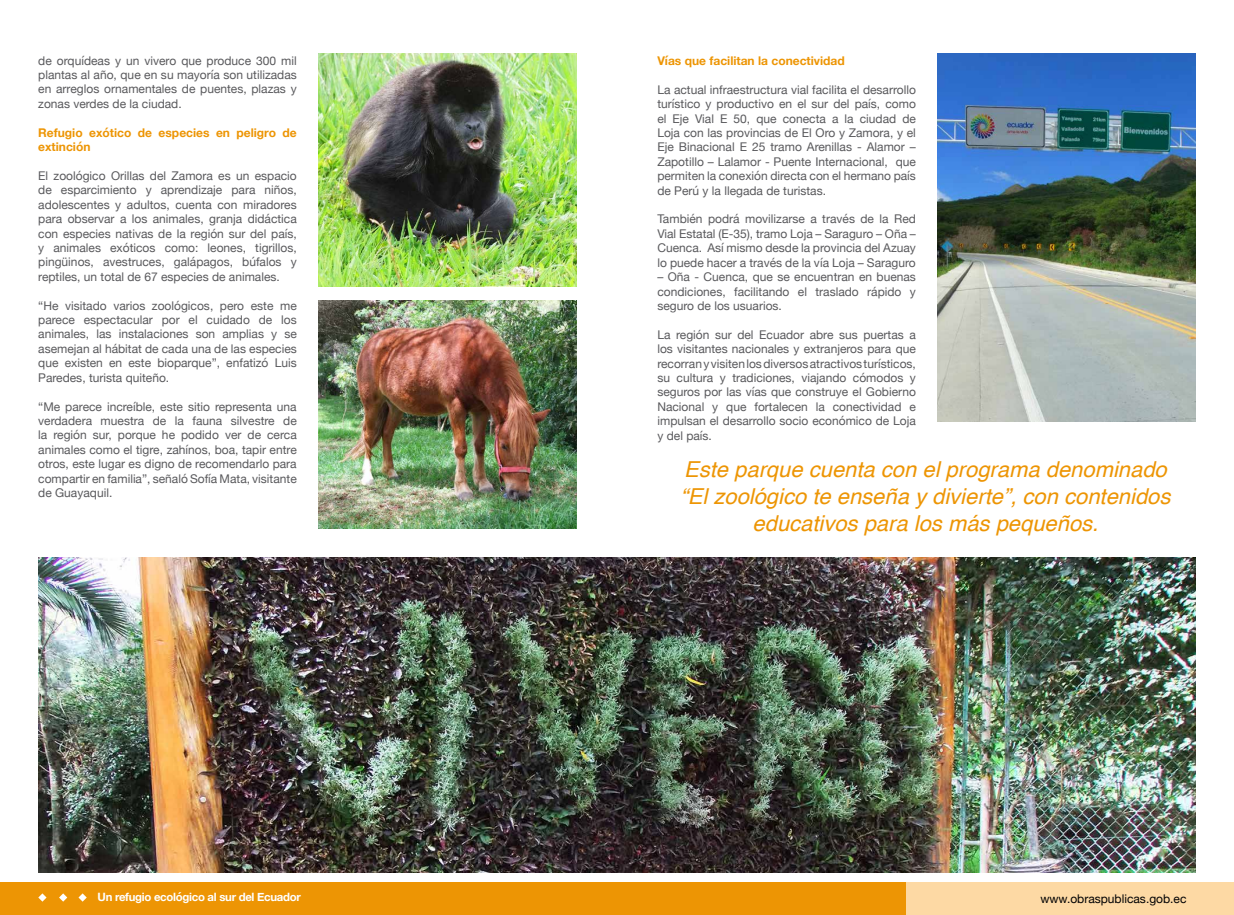
<style>
.page{position:relative;width:1234px;height:915px;background:#fff}
.page>*{position:absolute;margin:0;border:0;box-sizing:border-box;transform-origin:0 0}
.t1{font:italic 21.98px/27px "Helvetica";color:#ed9504;text-align:center}
.t2{font:12px/14.4px "Helvetica Neue";color:#59595c;text-align:justify}
.t3{font:700 12px/14.4px "Helvetica Neue";color:#ed9504}
.t4{font:12px "Helvetica Neue";color:#020203}
.t5{font:700 11.48px "Helvetica Neue";letter-spacing:-.025em;color:#fff}
</style>
<div class="page">
<div style="left:0;top:881px;width:906px;height:33px;background:#ed9504"></div>
<div style="left:906px;top:881px;width:327px;height:33px;background:#fdd9a4"></div>
<svg style="left:38px;top:893px;width:9px;height:8px"></svg>
<svg style="left:59px;top:893px;width:8px;height:8px"></svg>
<svg style="left:78px;top:893px;width:9px;height:8px"></svg>
<img style="left:318px;top:53px;width:258px;height:233px">
<img style="left:318px;top:300px;width:258px;height:228px">
<img style="left:937px;top:53px;width:258px;height:368px">
<img style="left:38px;top:557px;width:1157px;height:315px">
<p class="t2" style="left:38px;top:54px;width:260px">de orquídeas y un vivero que produce 300 mil plantas al año, que en su mayoría son utilizadas en arreglos ornamentales de puentes, plazas y zonas verdes de la ciudad.</p>
<p class="t3" style="left:38px;top:125px;width:260px">Refugio exótico de especies en peligro de extinción</p>
<p class="t2" style="left:38px;top:169px;width:260px">El zoológico Orillas del Zamora es un espacio de esparcimiento y aprendizaje para niños, adolescentes y adultos, cuenta con miradores para observar a los animales, granja didáctica con especies nativas de la región sur del país, y animales exóticos como: leones, tigrillos, pingüinos, avestruces, galápagos, búfalos y reptiles, un total de 67 especies de animales.</p>
<p class="t2" style="left:38px;top:299px;width:260px">“He visitado varios zoológicos, pero este me parece espectacular por el cuidado de los animales, las instalaciones son amplias y se asemejan al hábitat de cada una de las especies que existen en este bioparque”, enfatizó Luis Paredes, turista quiteño.</p>
<p class="t2" style="left:38px;top:399px;width:260px">“Me parece increíble, este sitio representa una verdadera muestra de la fauna silvestre de la región sur, porque he podido ver de cerca animales como el tigre, zahínos, boa, tapir entre otros, este lugar es digno de recomendarlo para compartir en familia”, señaló Sofía Mata, visitante de Guayaquil.</p>
<p class="t3" style="left:657px;top:54px;width:189px">Vías que facilitan la conectividad</p>
<p class="t2" style="left:657px;top:83px;width:260px">La actual infraestructura vial facilita el desarrollo turístico y productivo en el sur del país, como el Eje Vial E 50, que conecta a la ciudad de Loja con las provincias de El Oro y Zamora, y el Eje Binacional E 25 tramo Arenillas - Alamor – Zapotillo – Lalamor - Puente Internacional, que permiten la conexión directa con el hermano país de Perú y la llegada de turistas.</p>
<p class="t2" style="left:657px;top:212px;width:260px">También podrá movilizarse a través de la Red Vial Estatal (E-35), tramo Loja – Saraguro – Oña – Cuenca. Así mismo desde la provincia del Azuay lo puede hacer a través de la vía Loja – Saraguro</p>
<p class="t2" style="left:657px;top:270px;width:260px">– Oña - Cuenca, que se encuentran en buenas condiciones, facilitando el traslado rápido y seguro de los usuarios.</p>
<p class="t2" style="left:657px;top:328px;width:260px">La región sur del Ecuador abre sus puertas a los visitantes nacionales y extranjeros para que recorran y visiten los diversos atractivos turísticos, su cultura y tradiciones, viajando cómodos y seguros por las vías que construye el Gobierno Nacional y que fortalecen la conectividad e impulsan el desarrollo socio económico de Loja y del país.</p>
<h1 class="t1" style="left:680px;top:456px;width:491px">Este parque cuenta con el programa denominado “El zoológico te enseña y divierte”, con contenidos educativos para los más pequeños.</h1>
<p class="t5" style="left:98px;top:887px;width:205px">Un refugio ecológico al sur del Ecuador</p>
<p class="t4" style="left:1040px;top:889px;width:147px">www.obraspublicas.gob.ec</p>
</div>
